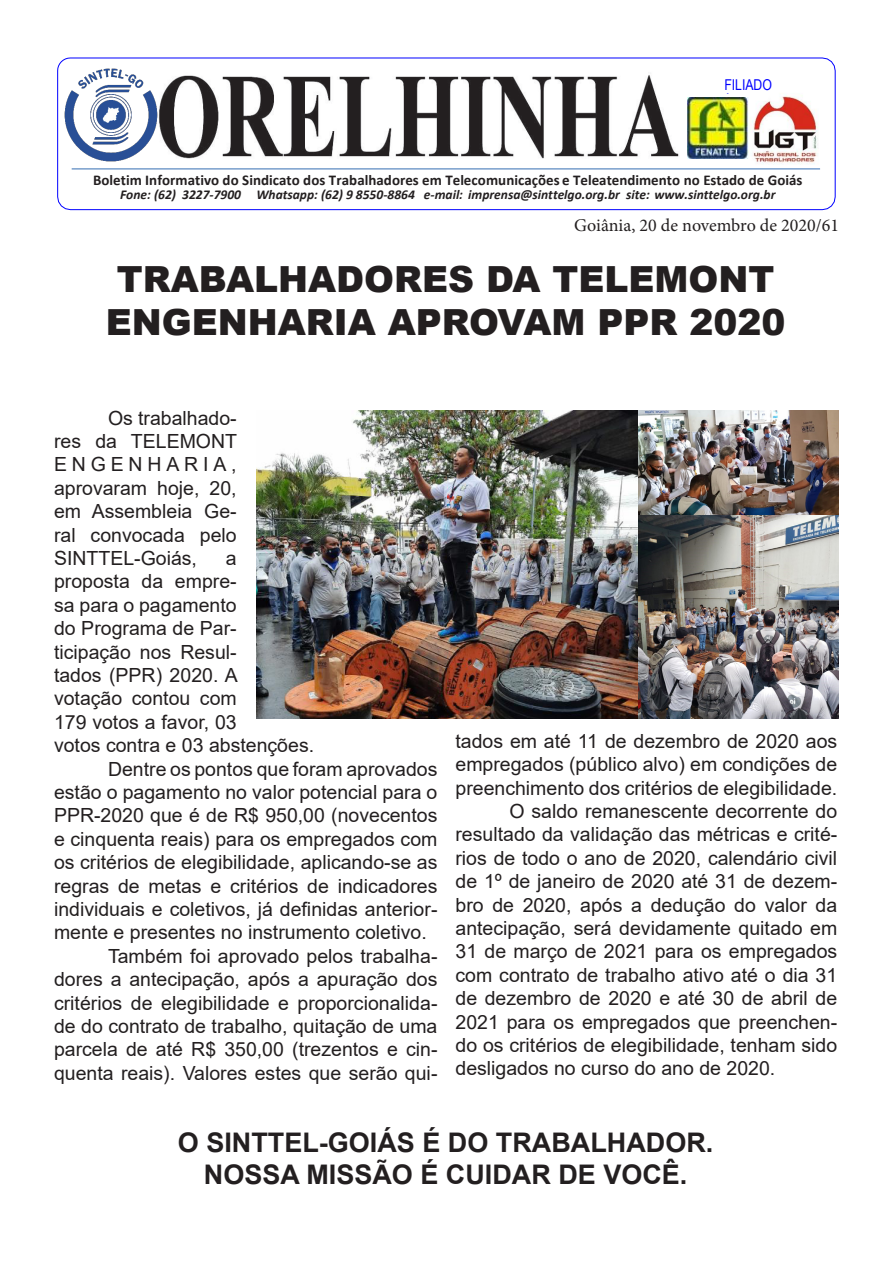
<style>
.page{position:relative;width:893px;height:1263px;background:#fff}
.page>*{position:absolute;margin:0;border:0;box-sizing:border-box;transform-origin:0 0}
.t1{font:900 36px "Arial";color:#231f20}
.t2{font:700 27px "Arial";color:#231f20}
.t3{font:19.5px/23.4px "Arial";color:#231f20;text-align:justify}
.t4{font:18px "Minion Pro";color:#231f20}
.t5{font:700 15px "Calibri";letter-spacing:.005em;color:#231f20}
.t6{font:15px "Times New Roman";color:#231f20}
.t7{font:15px "Arial Narrow";color:#00f}
.t8{font:italic 700 13.5px "Calibri";color:#231f20}
</style>
<div class="page">
<svg style="left:57px;top:57px;width:779px;height:151px"></svg>
<hr style="left:72px;top:168px;width:748px;height:1px;background:#4a7ebb">
<img style="left:687px;top:97px;width:62px;height:62px">
<img style="left:724px;top:77px;width:58px;height:16px">
<img style="left:63px;top:174px;width:769px;height:37px">
<img style="left:63px;top:68px;width:95px;height:94px">
<img style="left:257px;top:410px;width:582px;height:309px">
<p class="t7" style="left:724px;top:74px;width:49px">FILIADO</p>
<p class="t5" style="left:93px;top:170px;width:711px">Boletim Informativo do Sindicato dos Trabalhadores em Telecomunicações e Teleatendimento no Estado de Goiás</p>
<p class="t8" style="left:120px;top:185px;width:657px">Fone: (62) 3227-7900 Whatsapp: (62) 9 8550-8864 e-mail: imprensa@sinttelgo.org.br site: www.sinttelgo.org.br</p>
<p class="t4" style="left:574px;top:213px;width:266px">Goiânia, 20 de novembro de 2020/61</p>
<p class="t6" style="left:637px;top:211px;width:201px">Goiânia, 11 de março de 2020/08</p>
<p class="t1" style="left:117px;top:253px;width:659px">TRABALHADORES DA TELEMONT</p>
<p class="t1" style="left:106px;top:296px;width:681px">ENGENHARIA APROVAM PPR 2020</p>
<p class="t3" style="left:54px;top:406px;width:185px;text-indent:54px">Os trabalhado&shy;res da TELEMONT ENGENHARIA, aprovaram hoje, 20, em Assembleia Ge&shy;ral convocada pelo SINTTEL-Goiás,</p>
<p class="t3" style="left:54px;top:546px;width:262px;text-align:left;text-indent:172px">a proposta da empre-<br>sa para o pagamento<br>do Programa de Par&shy;ticipação nos Resul-<br>tados (PPR) 2020. A<br>votação contou com<br>179 votos a favor, 03<br>votos contra e 03 abstenções.</p>
<p class="t3" style="left:54px;top:757px;width:385px;text-indent:54px">Dentre os pontos que foram aprovados estão o pagamento no valor potencial para o PPR-2020 que é de R$ 950,00 (novecentos e cinquenta reais) para os empregados com os critérios de elegibilidade, aplicando-se as regras de metas e critérios de indicadores individuais e coletivos, já definidas anterior&shy;mente e presentes no instrumento coletivo.</p>
<p class="t3" style="left:54px;top:944px;width:385px;text-indent:54px">Também foi aprovado pelos trabalha&shy;dores a antecipação, após a apuração dos critérios de elegibilidade e proporcionalida&shy;de do contrato de trabalho, quitação de uma parcela de até R$ 350,00 (trezentos e cin&shy;quenta reais). Valores estes que serão qui-</p>
<p class="t3" style="left:455px;top:729px;width:383px">tados em até 11 de dezembro de 2020 aos empregados (público alvo) em condições de preenchimento dos critérios de elegibilidade.</p>
<p class="t3" style="left:455px;top:799px;width:383px;text-indent:54px">O saldo remanescente decorrente do resultado da validação das métricas e crité&shy;rios de todo o ano de 2020, calendário civil de 1º de janeiro de 2020 até 31 de dezem&shy;bro de 2020, após a dedução do valor da antecipação, será devidamente quitado em 31 de março de 2021 para os empregados com contrato de trabalho ativo até o dia 31 de dezembro de 2020 e até 30 de abril de 2021 para os empregados que preenchen&shy;do os critérios de elegibilidade, tenham sido desligados no curso do ano de 2020.</p>
<p class="t2" style="left:178px;top:1123px;width:537px">O SINTTEL-GOIÁS É DO TRABALHADOR.</p>
<p class="t2" style="left:204px;top:1156px;width:485px">NOSSA MISSÃO É CUIDAR DE VOCÊ.</p>
</div>
